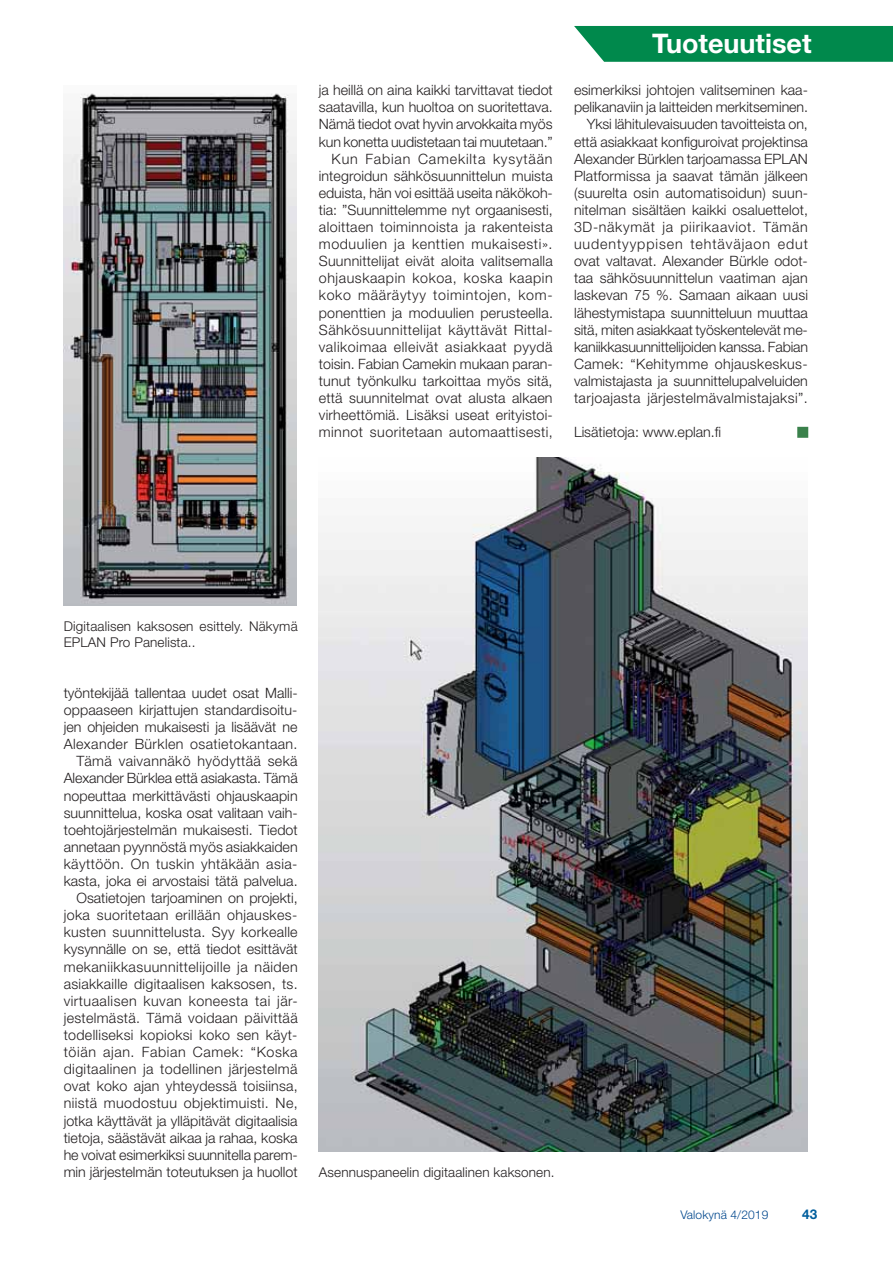
<style>
.page{position:relative;width:893px;height:1263px;background:#fff}
.page>*{position:absolute;margin:0;border:0;box-sizing:border-box;transform-origin:0 0}
.t1{font:700 27px "Helvetica Neue LT Std";color:#fff}
.t2{font:300 14.25px/17.1px "Helvetica Neue LT Std";letter-spacing:.005em;color:#231f20;text-align:right}
.t3{font:300 13.5px/16.2px "Helvetica Neue LT Std";letter-spacing:.01em;color:#231f20}
.t4{font:700 13.5px "Helvetica Neue LT Std";color:#005e9d}
.t5{font:300 12px "Helvetica Neue LT Std";letter-spacing:.01em;color:#00478d}
</style>
<div class="page">
<svg style="left:574px;top:26px;width:319px;height:36px;background:#0d8f55"></svg>
<img style="left:64px;top:93px;width:232px;height:513px">
<img style="left:319px;top:458px;width:489px;height:693px">
<h1 class="t1" style="left:756px;top:32px;width:95px">Uutiset</h1>
<h1 class="t1" style="left:652px;top:34px;width:161px">Tuoteuutiset</h1>
<p class="t2" style="left:319px;top:83px;width:236px">ja heillä on aina kaikki tarvittavat tiedot saatavilla, kun huoltoa on suoritettava.<br>Nämä tiedot ovat hyvin arvokkaita myös kun konetta uudistetaan tai muutetaan.” Kun Fabian Camekilta kysytään integroidun sähkösuunnittelun muista eduista, hän voi esittää useita näkökoh&shy;tia: ”Suunnittelemme nyt orgaanisesti, aloittaen toiminnoista ja rakenteista moduulien ja kenttien mukaisesti».<br>Suunnittelijat eivät aloita valitsemalla ohjauskaapin kokoa, koska kaapin koko määräytyy toimintojen, kom&shy;ponenttien ja moduulien perusteella.<br>Sähkösuunnittelijat käyttävät Rittal&shy;valikoimaa elleivät asiakkaat pyydä toisin. Fabian Camekin mukaan paran&shy;tunut työnkulku tarkoittaa myös sitä, että suunnitelmat ovat alusta alkaen virheettömiä. Lisäksi useat erityistoi&shy;minnot suoritetaan automaattisesti,</p>
<p class="t2" style="left:574px;top:83px;width:236px">esimerkiksi johtojen valitseminen kaa&shy;pelikanaviin ja laitteiden merkitseminen.<br>Yksi lähitulevaisuuden tavoitteista on, että asiakkaat konfiguroivat projektinsa Alexander Bürklen tarjoamassa EPLAN Platformissa ja saavat tämän jälkeen (suurelta osin automatisoidun) suun&shy;nitelman sisältäen kaikki osaluettelot, 3D-näkymät ja piirikaaviot. Tämän uudentyyppisen tehtäväjaon edut ovat valtavat. Alexander Bürkle odot&shy;taa sähkösuunnittelun vaatiman ajan laskevan 75 %. Samaan aikaan uusi lähestymistapa suunnitteluun muuttaa sitä, miten asiakkaat työskentelevät me&shy;kaniikkasuunnittelijoiden kanssa. Fabian Camek: “Kehitymme ohjauskeskus&shy;valmistajasta ja suunnittelupalveluiden tarjoajasta järjestelmävalmistajaksi”.</p>
<p class="t2" style="left:574px;top:425px;width:149px">Lisätietoja: www.eplan.fi</p>
<p class="t3" style="left:64px;top:619px;width:235px">Digitaalisen kaksosen esittely. Näkymä<br>EPLAN Pro Panelista..</p>
<p class="t2" style="left:64px;top:686px;width:236px">työntekijää tallentaa uudet osat Malli&shy;oppaaseen kirjattujen standardisoitu&shy;jen ohjeiden mukaisesti ja lisäävät ne Alexander Bürklen osatietokantaan.<br>Tämä vaivannäkö hyödyttää sekä Alexander Bürklea että asiakasta. Tämä nopeuttaa merkittävästi ohjauskaapin suunnittelua, koska osat valitaan vaih&shy;toehtojärjestelmän mukaisesti. Tiedot annetaan pyynnöstä myös asiakkaiden käyttöön. On tuskin yhtäkään asia&shy;kasta, joka ei arvostaisi tätä palvelua.<br>Osatietojen tarjoaminen on projekti, joka suoritetaan erillään ohjauskes&shy;kusten suunnittelusta. Syy korkealle kysynnälle on se, että tiedot esittävät mekaniikkasuunnittelijoille ja näiden asiakkaille digitaalisen kaksosen, ts. virtuaalisen kuvan koneesta tai jär&shy;jestelmästä. Tämä voidaan päivittää todelliseksi kopioksi koko sen käyt&shy;töiän ajan. Fabian Camek: “Koska digitaalinen ja todellinen järjestelmä ovat koko ajan yhteydessä toisiinsa, niistä muodostuu objektimuisti. Ne, jotka käyttävät ja ylläpitävät digitaalisia tietoja, säästävät aikaa ja rahaa, koska he voivat esimerkiksi suunnitella parem&shy;min järjestelmän toteutuksen ja huollot</p>
<p class="t3" style="left:319px;top:1166px;width:237px">Asennuspaneelin digitaalinen kaksonen.</p>
<p class="t5" style="left:680px;top:1210px;width:90px">Valokynä 4/2019</p>
<p class="t4" style="left:802px;top:1209px;width:17px">43</p>
</div>
